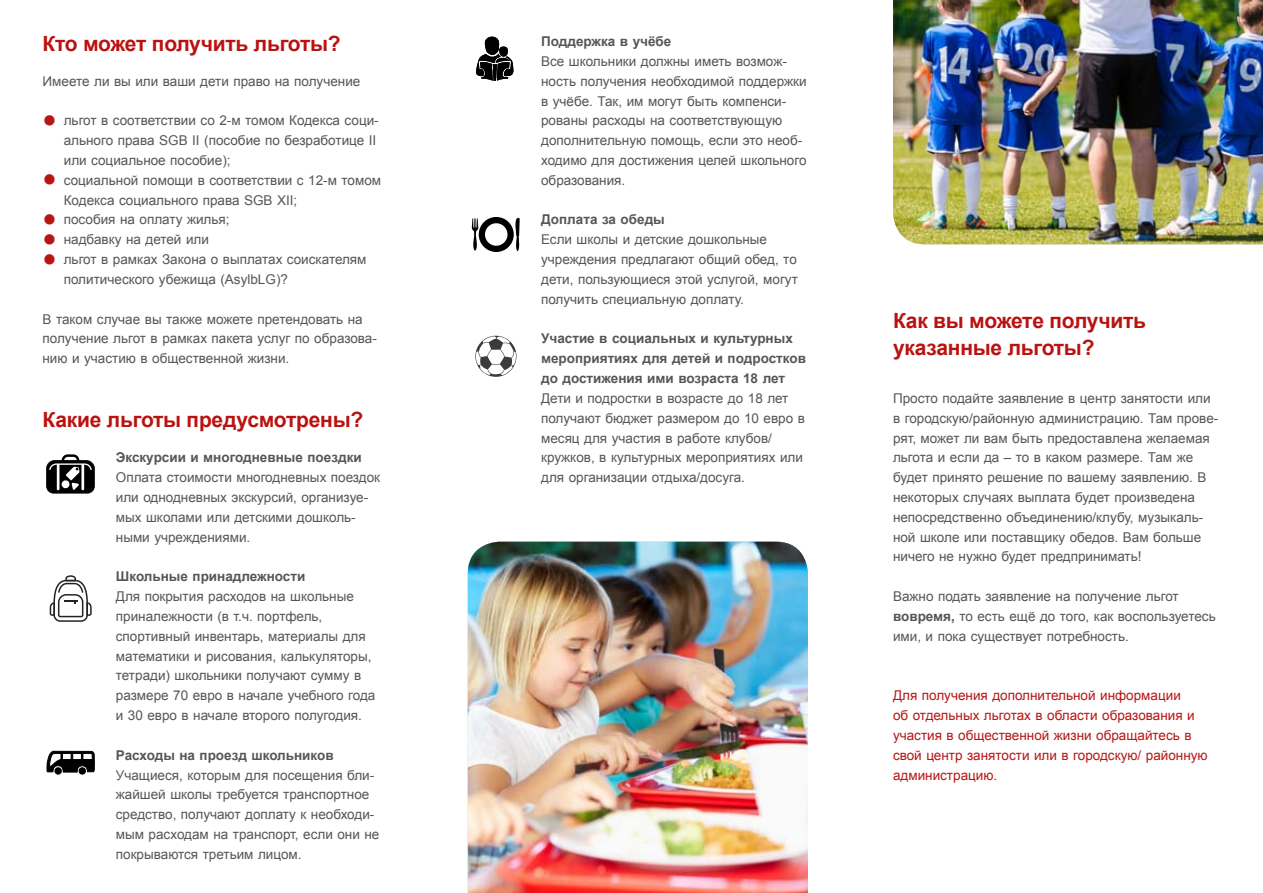
<style>
.page{position:relative;width:1263px;height:893px;background:#fff}
.page>*{position:absolute;margin:0;border:0;box-sizing:border-box;transform-origin:0 0}
.absatzheadline_RUS{font:700 21px/27px "Arial";letter-spacing:-.01em;color:#ba1211}
.bodytext_RUS{font:13.5px/19.8px "Arial";color:#565656}
.bodytext_fett_RUS{font:700 13.5px/19.8px "Arial";color:#565656}
.bodytext_RUS-2{font:13.5px/19.8px "Arial";color:#b61716}
.s1{font-family:"Georgia";font-weight:700;font-size:23.7px;color:#b61716}
.s2{font-weight:700}
</style>
<div class="page">
<img style="left:468px;top:542px;width:340px;height:351px">
<img style="left:893px;top:0;width:370px;height:244px">
<svg style="left:46px;top:454px;width:49px;height:40px"></svg>
<svg style="left:476px;top:36px;width:38px;height:45px"></svg>
<svg style="left:472px;top:217px;width:48px;height:35px"></svg>
<svg style="left:475px;top:335px;width:42px;height:42px"></svg>
<svg style="left:50px;top:575px;width:42px;height:47px"></svg>
<svg style="left:47px;top:751px;width:48px;height:24px"></svg>
<h2 class="absatzheadline_RUS" style="left:43px;top:30px;width:300px">Кто может получить льготы?</h2>
<p class="bodytext_RUS" style="left:43px;top:71px;width:319px">Имеете ли вы или ваши дети право на получение</p>
<p class="bodytext_RUS" style="left:64px;top:111px;width:316px;text-indent:-21px"><span class="s1">●</span> льгот в соответствии со 2-м томом Кодекса соци&shy;ального права SGB II (пособие по безработице II или социальное пособие);</p>
<p class="bodytext_RUS" style="left:64px;top:170px;width:319px;text-indent:-21px"><span class="s1">●</span> социальной помощи в соответствии с 12-м томом<br>Кодекса социального права SGB XII;</p>
<p class="bodytext_RUS" style="left:43px;top:210px;width:189px"><span class="s1">●</span> пособия на оплату жилья;</p>
<p class="bodytext_RUS" style="left:43px;top:230px;width:168px"><span class="s1">●</span> надбавку на детей или</p>
<p class="bodytext_RUS" style="left:64px;top:250px;width:304px;text-indent:-21px"><span class="s1">●</span> льгот в рамках Закона о выплатах соискателям политического убежища (AsylbLG)?</p>
<p class="bodytext_RUS" style="left:43px;top:309px;width:336px">В таком случае вы также можете претендовать на получение льгот в рамках пакета услуг по образова&shy;нию и участию в общественной жизни.</p>
<h2 class="absatzheadline_RUS" style="left:43px;top:407px;width:322px">Какие льготы предусмотрены?</h2>
<h3 class="bodytext_fett_RUS" style="left:116px;top:448px;width:247px">Экскурсии и многодневные поездки</h3>
<p class="bodytext_RUS" style="left:116px;top:468px;width:266px">Оплата стоимости многодневных поездок или однодневных экскурсий, организуе&shy;мых школами или детскими дошколь&shy;ными учреждениями.</p>
<h3 class="bodytext_fett_RUS" style="left:116px;top:567px;width:191px">Школьные принадлежности</h3>
<p class="bodytext_RUS" style="left:116px;top:587px;width:261px">Для покрытия расходов на школьные приналежности (в т.ч. портфель, спортивный инвентарь, материалы для математики и рисования, калькуляторы, тетради) школьники получают сумму в размере 70 евро в начале учебного года и 30 евро в начале второго полугодия.</p>
<h3 class="bodytext_fett_RUS" style="left:116px;top:745px;width:219px">Расходы на проезд школьников</h3>
<p class="bodytext_RUS" style="left:116px;top:765px;width:265px">Учащиеся, которым для посещения бли&shy;жайшей школы требуется транспортное средство, получают доплату к необходи&shy;мым расходам на транспорт, если они не покрываются третьим лицом.</p>
<h3 class="bodytext_fett_RUS" style="left:541px;top:32px;width:132px">Поддержка в учёбе</h3>
<p class="bodytext_RUS" style="left:541px;top:51px;width:267px">Все школьники должны иметь возмож&shy;ность получения необходимой поддержки в учёбе. Так, им могут быть компенси&shy;рованы расходы на соответствующую дополнительную помощь, если это необ&shy;ходимо для достижения целей школьного образования.</p>
<h3 class="bodytext_fett_RUS" style="left:541px;top:210px;width:125px">Доплата за обеды</h3>
<p class="bodytext_RUS" style="left:541px;top:230px;width:258px">Если школы и детскиe дошкольные учреждения предлагают общий обед, то дети, пользующиеся этой услугой, могут получить специальную доплату.</p>
<h3 class="bodytext_fett_RUS" style="left:541px;top:329px;width:266px">Участие в социальных и культурных мероприятиях для детей и подростков до достижения ими возраста 18 лет</h3>
<p class="bodytext_RUS" style="left:541px;top:388px;width:265px">Дети и подростки в возрасте до 18 лет получают бюджет размером до 10 евро в месяц для участия в работе клубов/ кружков, в культурных мероприятиях или для организации отдыха/досуга.</p>
<h2 class="absatzheadline_RUS" style="left:893px;top:308px;width:255px">Как вы можете получить указанные льготы?</h2>
<p class="bodytext_RUS" style="left:893px;top:388px;width:327px">Просто подайте заявление в центр занятости или в городскую/районную администрацию. Там прове&shy;рят, может ли вам быть предоставлена желаемая льгота и если да – то в каком размере. Там же будет принято решение по вашему заявлению. В некоторых случаях выплата будет произведена непосредственно объединению/клубу, музыкаль&shy;ной школе или поставщику обедов. Вам больше ничего не нужно будет предпринимать!</p>
<p class="bodytext_RUS" style="left:893px;top:587px;width:324px">Важно подать заявление на получение льгот <span class="s2">вовремя,</span> то есть ещё до того, как воспользуетесь ими, и пока существует потребность.</p>
<p class="bodytext_RUS-2" style="left:893px;top:686px;width:316px">Для получения дополнительной информации<br>об отдельных льготах в области образования и участия в общественной жизни обращайтесь в свой центр занятости или в городскую/ районную администрацию.</p>
</div>
